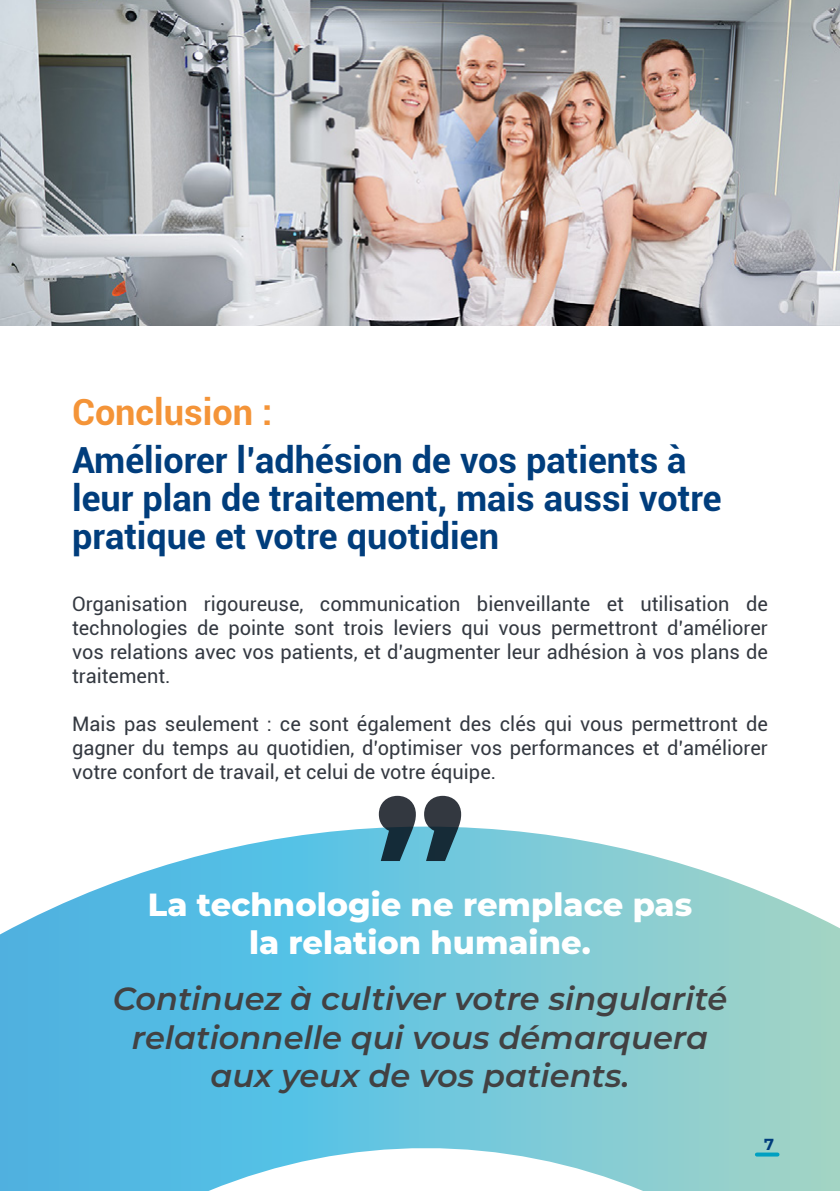
<style>
.page{position:relative;width:840px;height:1191px;background:#fff}
.page>*{position:absolute;margin:0;border:0;box-sizing:border-box;transform-origin:0 0}
.t1{font:700 36px/38px "Roboto";color:#003d7c}
.t2{font:700 36px "Roboto";color:#f49438}
.t3{font:italic 600 32px/38.4px "Montserrat";color:#424142;text-align:center}
.t4{font:800 32px/38.4px "Montserrat";color:#fff;text-align:center}
.t5{font:20px/24px "Roboto";color:#343941;text-align:justify}
.t6{font:700 16px "Montserrat";color:#003d7c}
</style>
<div class="page">
<svg style="left:0;top:827px;width:839px;height:364px;background:#82ccdf"></svg>
<svg style="left:756px;top:1152px;width:21px;height:4px"></svg>
<img style="left:0;top:0;width:839px;height:326px">
<svg style="left:378px;top:796px;width:83px;height:65px;background:#4f6e7a"></svg>
<h1 class="t2" style="left:72px;top:386px;width:201px">Conclusion :</h1>
<h1 class="t1" style="left:72px;top:439px;width:650px">Améliorer l’adhésion de vos patients à leur plan de traitement, mais aussi votre pratique et votre quotidien</h1>
<p class="t5" style="left:72px;top:591px;width:697px">Organisation rigoureuse, communication bienveillante et utilisation de technologies de pointe sont trois leviers qui vous permettront d’améliorer vos relations avec vos patients, et d’augmenter leur adhésion à vos plans de traitement.</p>
<p class="t5" style="left:72px;top:711px;width:697px">Mais pas seulement : ce sont également des clés qui vous permettront de gagner du temps au quotidien, d’optimiser vos performances et d’améliorer votre confort de travail, et celui de votre équipe.</p>
<h2 class="t4" style="left:148px;top:883px;width:545px">La technologie ne remplace pas la relation humaine.</h2>
<h2 class="t3" style="left:113px;top:978px;width:615px">Continuez à cultiver votre singularité relationnelle qui vous démarquera aux yeux de vos patients.</h2>
<p class="t6" style="left:763px;top:1132px;width:11px">7</p>
</div>
